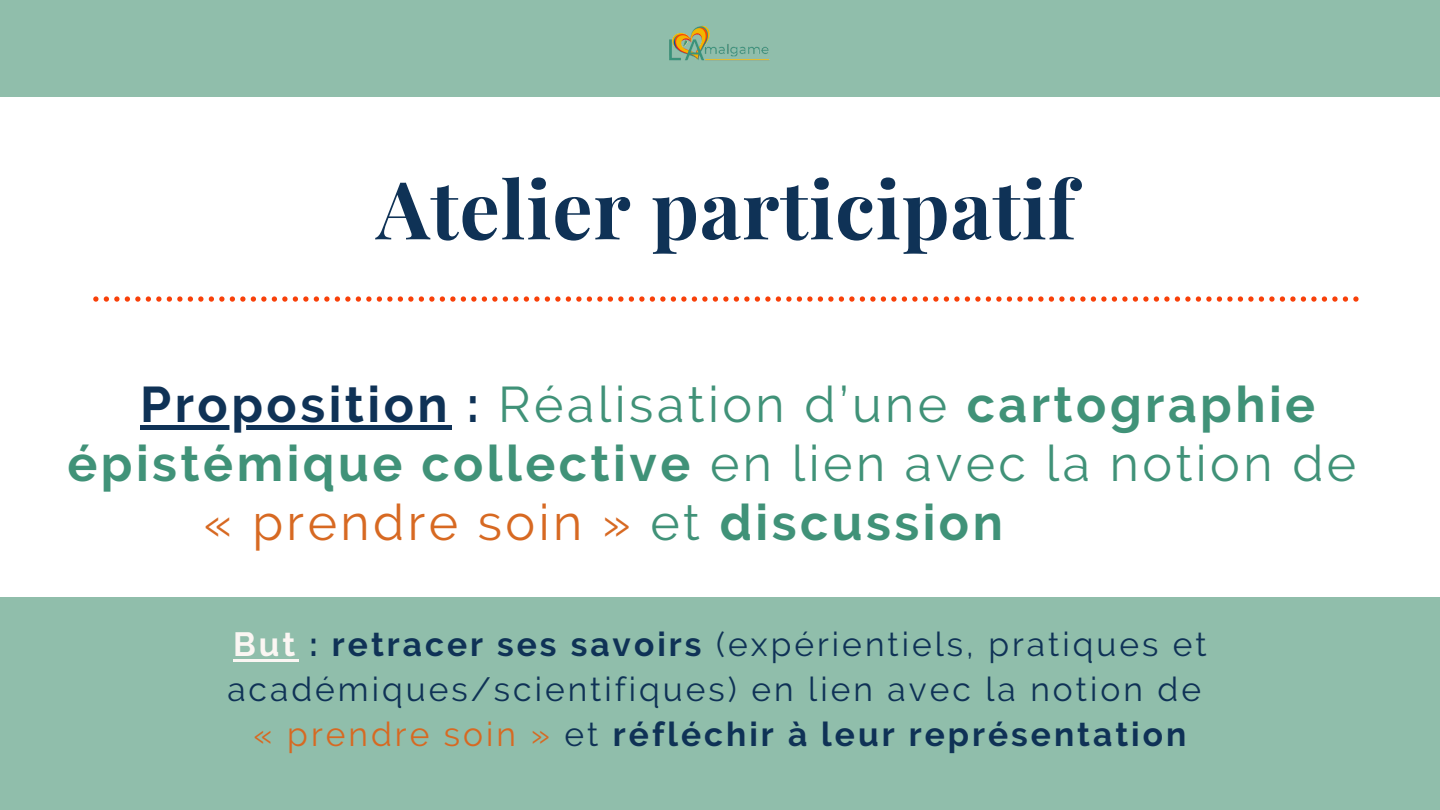
<style>
.page{position:relative;width:1440px;height:810px;background:#90beab}
.page>*{position:absolute;margin:0;border:0;box-sizing:border-box;transform-origin:0 0}
.t1{font:700 80px "Playfair Display";letter-spacing:.01em;color:#0f3256}
.t2{font:50px/59.2px "Raleway";letter-spacing:.07em;color:#409278}
.t3{font:50px "Raleway";letter-spacing:.07em;color:#d76922}
.t4{font:33.5px/45px "Raleway";letter-spacing:.09em;color:#0f3256}
.t5{font:700 33.5px "Raleway";letter-spacing:.09em;color:#0f3256}
.s1{font-weight:700;color:#0f3256}
.s2{font-weight:700}
.s3{color:#409278}
.s4{font-weight:700;color:#409278}
.s5{font-weight:700;color:#fbf6f3}
.s6{font-weight:400;color:#d76922}
.s7{font-weight:400}
</style>
<div class="page">
<div style="left:0;top:97px;width:1440px;height:500px;background:#fff"></div>
<hr style="left:233px;top:659px;width:66px;height:3px;background:#fbf6f3">
<hr style="left:140px;top:425px;width:311px;height:4px;background:#0f3256">
<svg style="left:93px;top:296px;width:1266px;height:6px"></svg>
<img style="left:669px;top:25px;width:101px;height:36px">
<p class="t1" style="left:376px;top:153px;width:701px">Atelier participatif</p>
<p class="t2" style="left:67px;top:375px;width:1290px;text-indent:73px"><span class="s1">Proposition :</span> Réalisation d’une <span class="s2">cartographie épistémique collective</span> en lien avec la notion de</p>
<p class="t3" style="left:204px;top:493px;width:800px">« prendre soin » <span class="s3">et</span> <span class="s4">discussion</span></p>
<p class="t4" style="left:227px;top:622px;width:981px"><span class="s5">But</span> <span class="s2">: retracer ses savoirs</span> (expérientiels, pratiques et académiques/scientifiques) en lien avec la notion de</p>
<p class="t5" style="left:254px;top:715px;width:934px"><span class="s6">« prendre soin »</span> <span class="s7">et</span> réfléchir à leur représentation</p>
</div>
